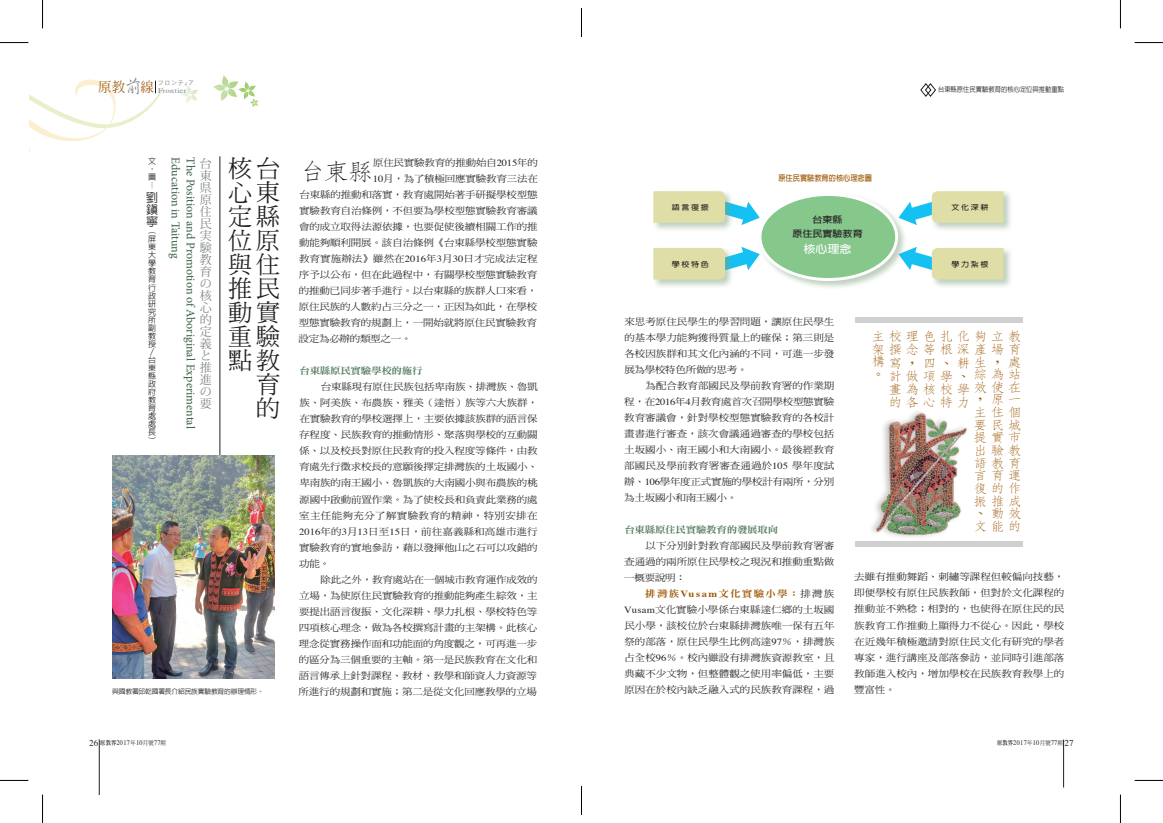
<style>
.page{position:relative;width:1163px;height:823px;background:#fff}
.page>*{position:absolute;margin:0;border:0;box-sizing:border-box;transform-origin:0 0}
.t1{font:24px/24px "DF Ming Std W5";color:#231f20;text-align:right}
.t2{font:300 23.8px "AR Fang Song B5 HK";color:#231f20;scale:1.11 1}
.t3{font:300 12.6px/12.6px "AR Fang Song B5 HK";color:#9e5807;scale:1.11 1}
.t4{font:12px "Minion Pro";color:#365f45}
.t5{font:12px/12px "Koz Min Pro";color:#808285}
.t6{font:500 12px/12px "AR Hei B5";color:#231f20;text-align:justify}
.t7{font:700 10.8px "AR Hei B5";color:#fff;scale:1.11 1}
.t8{font:9.4px/16px "DF Ming Std W5";letter-spacing:-.015em;color:#231f20;text-align:justify;scale:1.11 1}
.t9{font:9.4px "DF Ming Std W9";letter-spacing:-.025em;color:#577d61;scale:1.11 1}
.t10{font:9.4px "DF Ming Std W5";letter-spacing:.01em;color:#231f20;scale:1.11 1}
.t11{font:9.4px "DF Ming Std W9";letter-spacing:.115em;color:#9e5807;scale:1.11 1}
.t12{font:700 9px/14px "AR Hei B5";color:#231f20;text-align:center;scale:1.11 1}
.t13{font:500 8px/8px "AR Hei B5";color:#231f20}
.t14{font:700 8px "AR Hei B5";color:#9e5807;scale:.9 1}
.t15{font:700 7.2px "AR Hei B5";letter-spacing:.2em;color:#231f20;scale:1.11 1}
.t16{font:7.2px "Times";letter-spacing:.05em;color:#808285;scale:1.11 1}
.t17{font:7px "Times";letter-spacing:.05em;color:#231f20;scale:.9 1}
.t18{font:500 7px "AR Hei B5";color:#231f20;scale:.9 1}
.t19{font:500 6.8px "AR Hei B5";letter-spacing:-.025em;color:#231f20}
.t20{font:6px "Heisei Kaku Go Std W3";color:#808285}
.s1{font-family:"AR Xing Shu B5";font-weight:500;font-size:18.5px}
.s2{font-family:"Times"}
.s3{font-family:"Times";font-weight:700}
.s4{font-family:"DF Ming Std W5";color:#231f20}
.s5{font-family:"DF Ming Std W3"}
.s6{font-size:9px}
.s7{font-family:"AR Ming B5";font-weight:800;font-size:6px}
.s8{font-family:"DF Ming Std W5";font-size:6px}
</style>
<div class="page">
<svg style="left:213px;top:75px;width:45px;height:32px"></svg>
<svg style="left:181px;top:86px;width:17px;height:17px"></svg>
<hr style="left:99px;top:739px;width:1px;height:55px;background:#231f20">
<hr style="left:1063px;top:739px;width:1px;height:48px;background:#231f20">
<svg style="left:29px;top:79px;width:135px;height:72px"></svg>
<hr style="left:220px;top:156px;width:1px;height:312px;background:#231f20">
<svg style="left:920px;top:83px;width:16px;height:14px"></svg>
<img style="left:112px;top:455px;width:162px;height:223px">
<div style="left:855px;top:317px;width:167px;height:6px;background:#cfd0d2"></div>
<div style="left:855px;top:541px;width:167px;height:5px;background:#cfd0d2"></div>
<div style="left:757px;top:191px;width:150px;height:99px;background:#7fa07d;opacity:.5"></div>
<div style="left:759px;top:194px;width:137px;height:85px;background:#86c78c;border-radius:50%"></div>
<div style="left:758px;top:193px;width:140px;height:88px;border:3px solid #fff;border-radius:50%"></div>
<div style="left:651px;top:190px;width:83px;height:42px;background:#7fa07d;opacity:.5"></div>
<svg style="left:653px;top:191px;width:106px;height:34px"></svg>
<div style="left:930px;top:190px;width:83px;height:42px;background:#7fa07d;opacity:.5"></div>
<svg style="left:898px;top:191px;width:105px;height:34px"></svg>
<div style="left:651px;top:246px;width:83px;height:43px;background:#7fa07d;opacity:.5"></div>
<svg style="left:653px;top:247px;width:106px;height:32px"></svg>
<div style="left:930px;top:246px;width:83px;height:43px;background:#7fa07d;opacity:.5"></div>
<svg style="left:898px;top:247px;width:105px;height:32px"></svg>
<img style="left:873px;top:411px;width:94px;height:126px">
<svg style="left:0;top:42px;width:28px;height:1px"></svg>
<svg style="left:1134px;top:42px;width:28px;height:1px"></svg>
<svg style="left:0;top:779px;width:28px;height:1px"></svg>
<svg style="left:1135px;top:779px;width:27px;height:1px"></svg>
<svg style="left:42px;top:0;width:1px;height:28px"></svg>
<svg style="left:42px;top:794px;width:1px;height:28px"></svg>
<svg style="left:1119px;top:0;width:2px;height:28px"></svg>
<svg style="left:1119px;top:794px;width:2px;height:28px"></svg>
<svg style="left:581px;top:8px;width:1px;height:29px"></svg>
<svg style="left:581px;top:786px;width:1px;height:28px"></svg>
<p class="t16" style="left:98px;top:84px;width:81px"><sup>原教</sup><span class="s1">前</span><sup>線</sup> Frontier</p>
<p class="t20" style="left:158px;top:79px;width:37px">フロンテ<sub>ｲ</sub>ア</p>
<p class="t13" style="left:148px;top:157px;width:9px">文</p>
<p class="t4" style="left:184px;top:157px;width:102px;rotate:90deg">Education in Taitung</p>
<p class="t4" style="left:199px;top:157px;width:273px;rotate:90deg">The Position and Promotion of Aboriginal Experimental</p>
<p class="t5" style="left:200px;top:157px;width:13px">台東県原住民実験教育の核心的定義と推進の要</p>
<p class="t13" style="left:156px;top:165px;width:9px;rotate:90deg">‧</p>
<p class="t13" style="left:148px;top:173px;width:9px">圖︱</p>
<p class="t6" style="left:146px;top:191px;width:13px">劉鎮寧</p>
<p class="t13" style="left:148px;top:227px;width:9px">︵屏東大學教育行政研究所副教授／台東縣政府教育處處長︶</p>
<h1 class="t1" style="left:228px;top:156px;width:53px">核台心東定縣位原與住推民動實重驗點教育的</h1>
<p class="t19" style="left:112px;top:687px;width:153px">與國教署邱乾國署長介紹民族實驗教育的辦理情形。</p>
<h2 class="t2" style="left:299px;top:160px;width:68px">台東縣</h2>
<p class="t8" style="left:373px;top:154px;width:150px">原住民實驗教育的推動始自<span class="s2">2015</span>年的</p>
<p class="t8" style="left:373px;top:170px;width:150px"><span class="s2">10</span>月，為了積極回應實驗教育三法在</p>
<p class="t8" style="left:299px;top:186px;width:216px">台東縣的推動和落實，教育處開始著手研擬學校型態</p>
<p class="t8" style="left:299px;top:202px;width:216px">實驗教育自治條例，不但要為學校型態實驗教育審議</p>
<p class="t8" style="left:299px;top:218px;width:216px">會的成立取得法源依據，也要促使後續相關工作的推</p>
<p class="t8" style="left:299px;top:234px;width:216px">動能夠順利開展。該自治條例《台東縣學校型態實驗</p>
<p class="t10" style="left:299px;top:253px;width:216px">教育實施辦法》雖然在<span class="s2">2016</span>年<span class="s2">3</span>月<span class="s2">30</span>日才完成法定程</p>
<p class="t8" style="left:299px;top:266px;width:216px">序予以公布，但在此過程中，有關學校型態實驗教育</p>
<p class="t8" style="left:299px;top:282px;width:216px">的推動已同步著手進行。以台東縣的族群人口來看，</p>
<p class="t8" style="left:299px;top:298px;width:216px">原住民族的人數約占三分之一，正因為如此，在學校</p>
<p class="t8" style="left:299px;top:314px;width:216px">型態實驗教育的規劃上，一開始就將原住民實驗教育</p>
<p class="t8" style="left:298px;top:330px;width:103px">設定為必辦的類型之一。</p>
<p class="t9" style="left:299px;top:365px;width:112px">台東縣原民實驗學校的施行</p>
<p class="t8" style="left:299px;top:378px;width:217px;text-indent:22px">台東縣現有原住民族包括卑南族、排灣族、魯凱族、阿美族、布農族、雅美（達悟）族等六大族群，在實驗教育的學校選擇上，主要依據該族群的語言保存程度、民族教育的推動情形、聚落與學校的互動關係、以及校長對原住民教育的投入程度等條件，由教育處先行徵求校長的意願後擇定排灣族的土坂國小、卑南族的南王國小、魯凱族的大南國小與布農族的桃源國中啟動前置作業。為了使校長和負責此業務的處室主任能夠充分了解實驗教育的精神，特別安排在<span class="s2">2016</span>年的<span class="s2">3</span>月<span class="s2">13</span>日至<span class="s2">15</span>日，前往嘉義縣和高雄市進行實驗教育的實地參訪，藉以發揮他山之石可以攻錯的功能。</p>
<p class="t8" style="left:298px;top:570px;width:217px;text-indent:22px">除此之外，教育處站在一個城市教育運作成效的立場，為使原住民實驗教育的推動能夠產生綜效，主要提出語言復振、文化深耕、學力扎根、學校特色等四項核心理念，做為各校撰寫計畫的主架構。此核心理念從實務操作面和功能面的角度觀之，可再進一步的區分為三個重要的主軸。第一是民族教育在文化和語言傳承上針對課程、教材、教學和師資人力資源等所進行的規劃和實施；第二是從文化回應教學的立場</p>
<p class="t14" style="left:778px;top:173px;width:105px">原住民實驗教育的核心理念圖</p>
<p class="t18" style="left:937px;top:86px;width:141px">台東縣原住民實驗教育的核心定位與推動重點</p>
<p class="t15" style="left:672px;top:204px;width:35px">語言復振</p>
<p class="t15" style="left:951px;top:204px;width:35px">文化深耕</p>
<p class="t12" style="left:792px;top:212px;width:65px">台東縣<br>原住民實驗教育</p>
<p class="t7" style="left:803px;top:243px;width:45px">核心理念</p>
<p class="t15" style="left:672px;top:260px;width:35px">學校特色</p>
<p class="t15" style="left:951px;top:260px;width:35px">學力紮根</p>
<p class="t8" style="left:624px;top:313px;width:191px">來思考原住民學生的學習問題，讓原住民學生的基本學力能夠獲得質量上的確保；第三則是各校因族群和其文化內涵的不同，可進一步發展為學校特色所做的思考。</p>
<p class="t8" style="left:624px;top:377px;width:191px;text-indent:21px">為配合教育部國民及學前教育署的作業期程，在<span class="s2">2016</span>年<span class="s2">4</span>月教育處首次召開學校型態實驗教育審議會，針對學校型態實驗教育的各校計畫書進行審查，該次會議通過審查的學校包括土坂國小、南王國小和大南國小。最後經教育部國民及學前教育署審查通過於<span class="s2">105</span> 學年度試辦、<span class="s2">106</span>學年度正式實施的學校計有兩所，分別為土坂國小和南王國小。</p>
<p class="t9" style="left:624px;top:524px;width:140px">台東縣原住民實驗教育的發展取向</p>
<p class="t8" style="left:624px;top:537px;width:191px;text-indent:21px">以下分別針對教育部國民及學前教育署審查通過的兩所原住民學校之現況和推動重點做一概要說明：</p>
<p class="t11" style="left:645px;top:588px;width:172px">排灣族<span class="s3">Vusam</span>文化實驗小學：<span class="s4">排灣族</span></p>
<p class="t8" style="left:624px;top:601px;width:191px"><span class="s2">Vusam</span>文化實驗小學係台東縣達仁鄉的土坂國民小學，該校位於台東縣排灣族唯一保有五年祭的部落，原住民學生比例高達<span class="s2">97</span><span class="s5">％</span>，排灣族占全校<span class="s2">96</span><span class="s5">％</span>。校內雖設有排灣族資源教室，且典藏不少文物，但整體觀之使用率偏低，主要原因在於校內缺乏融入式的民族教育課程，過</p>
<h3 class="t3" style="left:871px;top:329px;width:136px;line-height:13.2px;text-align:justify">主校理色扎化夠立教架撰念等根深產場育構寫，</h3>
<h3 class="t3" style="left:871px;top:368px;width:9px">。</h3>
<h3 class="t3" style="left:888px;top:369px;width:74px;line-height:13.2px">計做項學、畫為核校學的各心特力</h3>
<h3 class="t3" style="left:1007px;top:355px;width:13px">處</h3>
<h3 class="t3" style="left:922px;top:356px;width:25px">四、</h3>
<h3 class="t3" style="left:973px;top:355px;width:44px;text-indent:-17px">耕生，<br>綜為站效使在，<br>主住個要民城提實市出<br>語教育言育運復的作振推成、<br>文能的</h3>
<h3 class="t3" style="left:990px;top:393px;width:28px">原一</h3>
<h3 class="t3" style="left:990px;top:443px;width:28px">驗教</h3>
<h3 class="t3" style="left:990px;top:507px;width:29px">動效</h3>
<p class="t8" style="left:854px;top:568px;width:191px">去雖有推動舞蹈、刺繡等課程但較偏向技藝，即便學校有原住民族教師，但對於文化課程的推動並不熟稔；相對的，也使得在原住民的民族教育工作推動上顯得力不從心。因此，學校在近幾年積極邀請對原住民文化有研究的學者專家，進行講座及部落參訪，並同時引進部落教師進入校內，增加學校在民族教育教學上的豐富性。</p>
<p class="t17" style="left:89px;top:735px;width:87px"><span class="s6">26</span> <span class="s7">原教界</span>2017<span class="s8">年</span>10<span class="s8">月號</span>77<span class="s8">期</span></p>
<p class="t17" style="left:996px;top:735px;width:86px"><span class="s7">原教界</span>2017<span class="s8">年</span>10<span class="s8">月號</span>77<span class="s8">期</span> <span class="s6">27</span></p>
</div>
